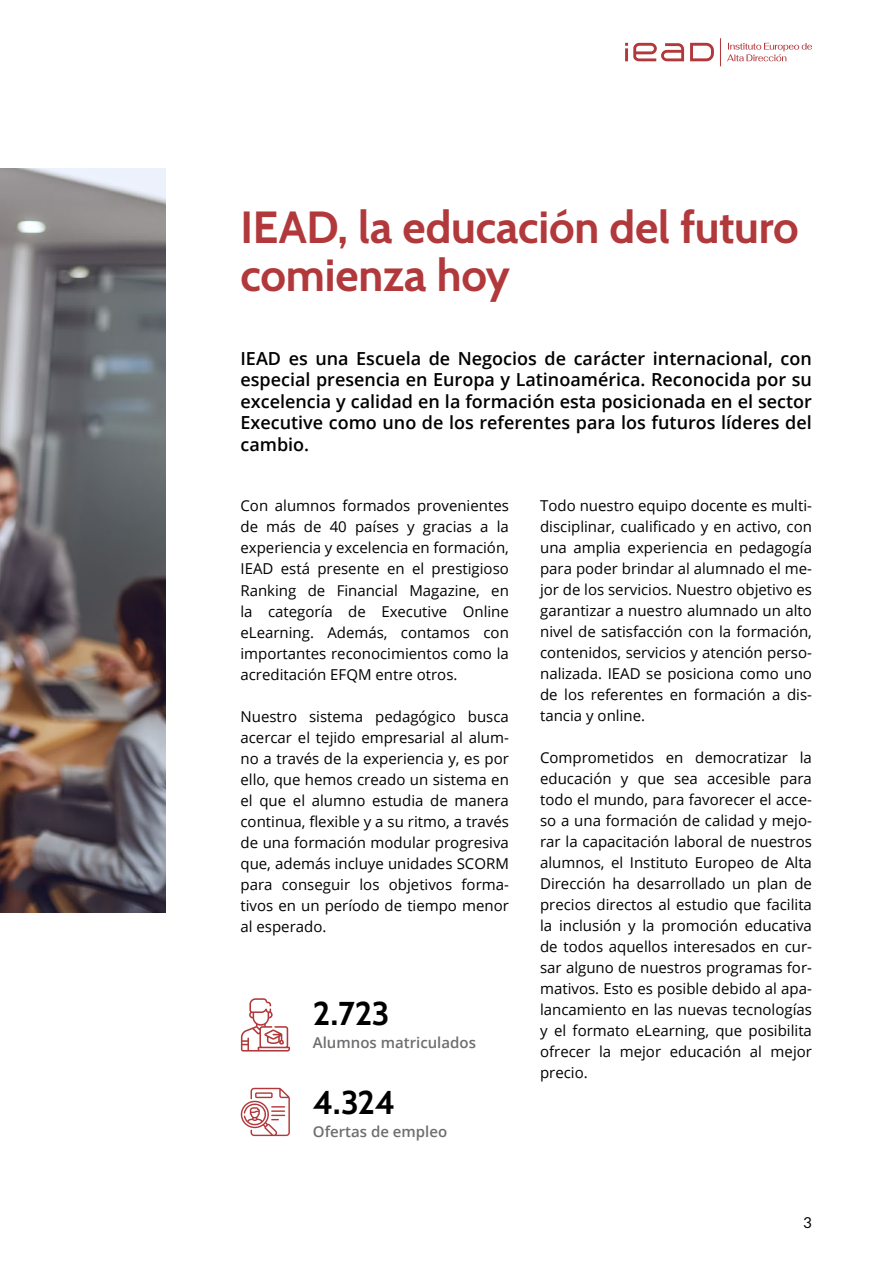
<style>
.page{position:relative;width:893px;height:1263px;background:#fff}
.page>*{position:absolute;margin:0;border:0;box-sizing:border-box;transform-origin:0 0}
.t1{font:45px/48px "Cabin";letter-spacing:-.005em;color:#b1393c}
.t2{font:33px "Cabin";letter-spacing:-.01em;color:#000}
.t3{font:600 18px/21.6px "Open Sans";color:#000;text-align:justify}
.t4{font:15px/21px "Open Sans";color:#000;text-align:justify}
.t5{font:600 15px "Open Sans";color:#6d6e71}
.t6{font:15px "Lato";color:#000}
</style>
<div class="page">
<img style="left:0;top:169px;width:166px;height:744px">
<svg style="left:241px;top:998px;width:49px;height:53px"></svg>
<svg style="left:240px;top:1088px;width:50px;height:48px"></svg>
<svg style="left:625px;top:38px;width:187px;height:28px"></svg>
<h1 class="t1" style="left:240px;top:201px;width:560px">IEAD, la educación del futuro comienza hoy</h1>
<p class="t3" style="left:240px;top:347px;width:573px">IEAD es una Escuela de Negocios de carácter internacional, con especial presencia en Europa y Latinoamérica. Reconocida por su excelencia y calidad en la formación esta posicionada en el sector Executive como uno de los referentes para los futuros líderes del cambio.</p>
<p class="t4" style="left:240px;top:495px;width:270px">Con alumnos formados provenientes de más de 40 países y gracias a la experiencia y excelencia en formación, IEAD está presente en el prestigioso Ranking de Financial Magazine, en la categoría de Executive Online eLearning. Además, contamos con importantes reconocimientos como la acreditación EFQM entre otros.</p>
<p class="t4" style="left:240px;top:705px;width:270px">Nuestro sistema pedagógico busca acercar el tejido empresarial al alum&shy;no a través de la experiencia y, es por ello, que hemos creado un sistema en el que el alumno estudia de manera continua, flexible y a su ritmo, a través de una formación modular progresiva que, además incluye unidades SCORM para conseguir los objetivos forma&shy;tivos en un período de tiempo menor al esperado.</p>
<h2 class="t2" style="left:313px;top:987px;width:78px">2.723</h2>
<p class="t5" style="left:313px;top:1032px;width:165px">Alumnos matriculados</p>
<h2 class="t2" style="left:313px;top:1076px;width:84px">4.324</h2>
<p class="t5" style="left:313px;top:1121px;width:136px">Ofertas de empleo</p>
<p class="t4" style="left:540px;top:494px;width:273px">Todo nuestro equipo docente es multi&shy;disciplinar, cualificado y en activo, con una amplia experiencia en pedagogía para poder brindar al alumnado el me&shy;jor de los servicios. Nuestro objetivo es garantizar a nuestro alumnado un alto nivel de satisfacción con la formación, contenidos, servicios y atención perso&shy;nalizada. IEAD se posiciona como uno de los referentes en formación a dis&shy;tancia y online.</p>
<p class="t4" style="left:540px;top:746px;width:273px">Comprometidos en democratizar la educación y que sea accesible para todo el mundo, para favorecer el acce&shy;so a una formación de calidad y mejo&shy;rar la capacitación laboral de nuestros alumnos, el Instituto Europeo de Alta Dirección ha desarrollado un plan de precios directos al estudio que facilita la inclusión y la promoción educativa de todos aquellos interesados en cur&shy;sar alguno de nuestros programas for&shy;mativos. Esto es posible debido al apa&shy;lancamiento en las nuevas tecnologías y el formato eLearning, que posibilita ofrecer la mejor educación al mejor precio.</p>
<p class="t6" style="left:803px;top:1214px;width:10px">3</p>
</div>
